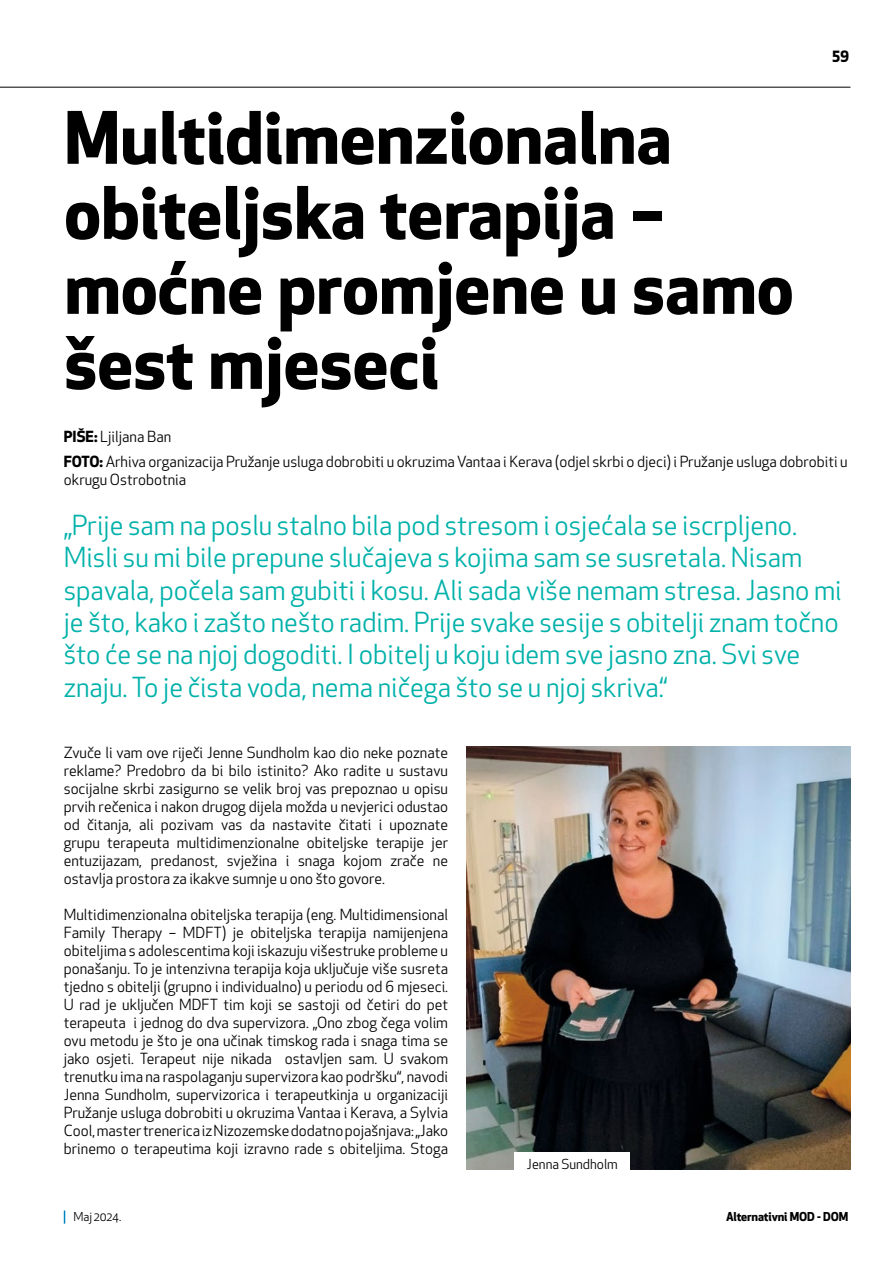
<style>
.page{position:relative;width:893px;height:1263px;background:#fff}
.page>*{position:absolute;margin:0;border:0;box-sizing:border-box;transform-origin:0 0}
.t1{font:700 70.5px/75px "Apex New";color:#000}
.t2{font:27px/32.4px "Apex New";color:#00b1aa}
.t3{font:15px/18px "Apex New";color:#000;text-align:justify}
.t4{font:700 15px "Apex New";color:#000}
.t5{font:13.5px "Apex New";color:#000}
.t6{font:700 12px "Apex New";letter-spacing:-.01em;color:#000}
.t7{font:12px "Apex New";letter-spacing:-.01em;color:#000}
.s1{font-weight:700}
</style>
<div class="page">
<svg style="left:64px;top:1210px;width:1px;height:13px"></svg>
<hr style="left:0;top:87px;width:850px;height:1px;background:#000">
<img style="left:466px;top:746px;width:384px;height:423px">
<div style="left:514px;top:1152px;width:116px;height:22px;background:#fff"></div>
<p class="t4" style="left:832px;top:44px;width:19px">59</p>
<h1 class="t1" style="left:64px;top:97px;width:731px">Multidimenzionalna obiteljska terapija – moćne promjene u samo šest mjeseci</h1>
<p class="t3" style="left:64px;top:425px;width:785px;line-height:24.3px"><span class="s1">PIŠE:</span> Ljiljana Ban<br><span class="s1">FOTO:</span> Arhiva organizacija Pružanje usluga dobrobiti u okruzima Vantaa i Kerava (odjel skrbi o djeci) i Pružanje usluga dobrobiti u</p>
<p class="t3" style="left:64px;top:470px;width:124px">okrugu Ostrobotnia</p>
<p class="t2" style="left:64px;top:509px;width:779px">„Prije sam na poslu stalno bila pod stresom i osjećala se iscrpljeno.<br>Misli su mi bile prepune slučajeva s kojima sam se susretala. Nisam spavala, počela sam gubiti i kosu. Ali sada više nemam stresa. Jasno mi je što, kako i zašto nešto radim. Prije svake sesije s obitelji znam točno što će se na njoj dogoditi. I obitelj u koju idem sve jasno zna. Svi sve znaju. To je čista voda, nema ničega što se u njoj skriva.“</p>
<p class="t3" style="left:64px;top:743px;width:386px">Zvuče li vam ove riječi Jenne Sundholm kao dio neke poznate reklame? Predobro da bi bilo istinito? Ako radite u sustavu socijalne skrbi zasigurno se velik broj vas prepoznao u opisu prvih rečenica i nakon drugog dijela možda u nevjerici odustao od čitanja, ali pozivam vas da nastavite čitati i upoznate grupu terapeuta multidimenzionalne obiteljske terapije jer entuzijazam, predanost, svježina i snaga kojom zrače ne ostavlja prostora za ikakve sumnje u ono što govore.</p>
<p class="t3" style="left:64px;top:905px;width:386px">Multidimenzionalna obiteljska terapija (eng. Multidimensional Family Therapy – MDFT) je obiteljska terapija namijenjena obiteljima s adolescentima koji iskazuju višestruke probleme u ponašanju. To je intenzivna terapija koja uključuje više susreta tjedno s obitelji (grupno i individualno) u periodu od 6 mjeseci.<br>U rad je uključen MDFT tim koji se sastoji od četiri do pet terapeuta i jednog do dva supervizora. „Ono zbog čega volim ovu metodu je što je ona učinak timskog rada i snaga tima se jako osjeti. Terapeut nije nikada ostavljen sam. U svakom trenutku ima na raspolaganju supervizora kao podršku“, navodi Jenna Sundholm, supervizorica i terapeutkinja u organizaciji Pružanje usluga dobrobiti u okruzima Vantaa i Kerava, a Sylvia Cool, master trenerica iz Nizozemske dodatno pojašnjava: „Jako brinemo o terapeutima koji izravno rade s obiteljima. Stoga</p>
<p class="t5" style="left:527px;top:1156px;width:92px">Jenna Sundholm</p>
<p class="t7" style="left:74px;top:1209px;width:49px">Maj 2024.</p>
<p class="t6" style="left:726px;top:1208px;width:124px">Alternativni MOD - DOM</p>
</div>
